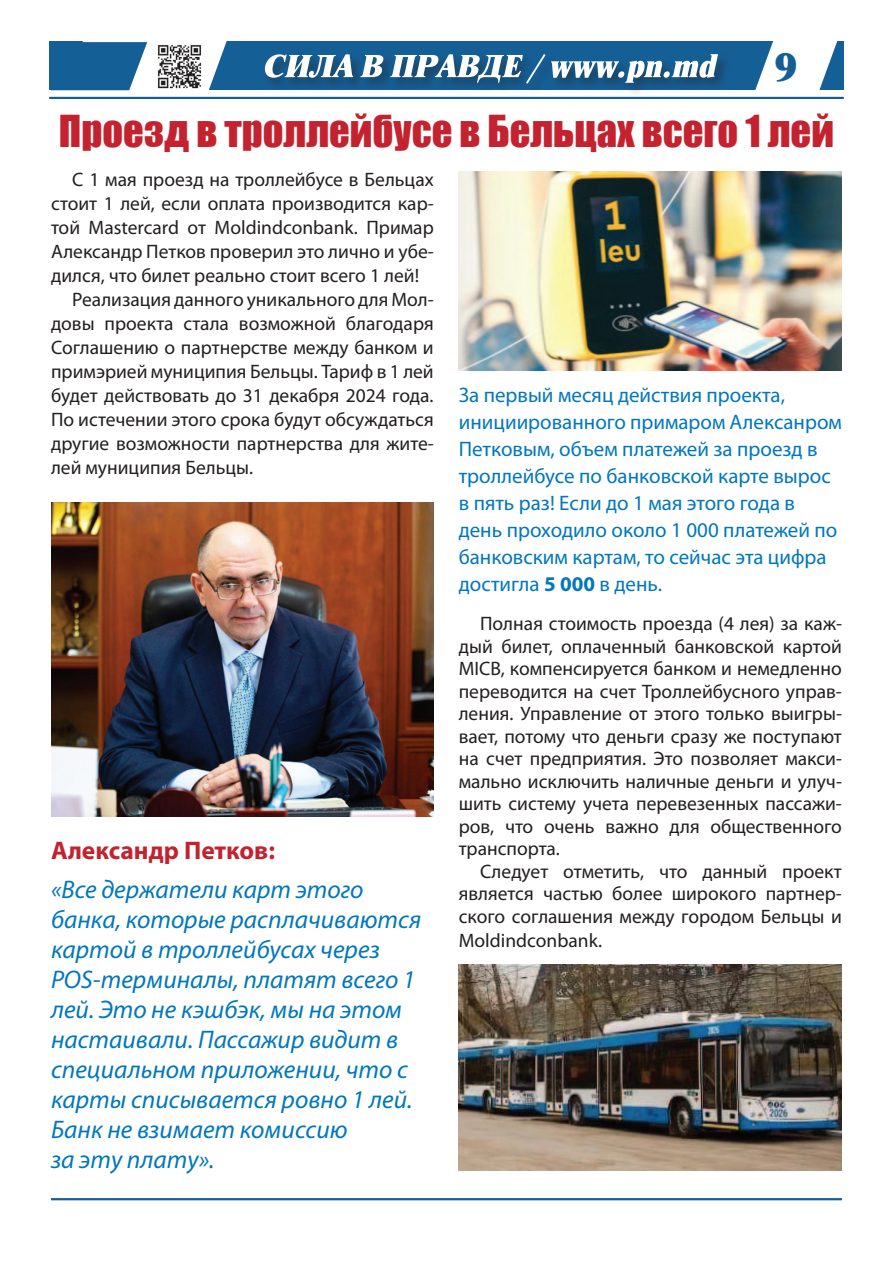
<style>
.page{position:relative;width:893px;height:1263px;background:#fff}
.page>*{position:absolute;margin:0;border:0;box-sizing:border-box;transform-origin:0 0}
.t1{font:40.5px "Impact";color:#c52230}
.t2{font:39.15px "Newton X";color:#155f97}
.t3{font:italic 25.5px/30px "Myriad Pro";color:#0277bd}
.t4{font:700 25.5px "Myriad Pro";color:#c52230}
.t5{font:21px/27px "Myriad Pro";color:#0277bd}
.t6{font:19.5px/22.5px "Myriad Pro";color:#231f20;text-align:justify}
.s1{font-weight:700}
</style>
<div class="page">
<hr style="left:51px;top:1198px;width:791px;height:2px;background:#155f97">
<div style="left:49px;top:42px;width:795px;height:48px;background:#155f97"></div>
<svg style="left:755px;top:41px;width:83px;height:49px"></svg>
<hr style="left:49px;top:97px;width:795px;height:2px;background:#155f97">
<div style="left:263px;top:52px;width:468px;height:45px;background:#231f20;opacity:.45"></div>
<svg style="left:264px;top:54px;width:454px;height:30px"></svg>
<img style="left:459px;top:964px;width:382px;height:206px">
<img style="left:51px;top:502px;width:383px;height:314px">
<img style="left:459px;top:171px;width:383px;height:199px">
<svg style="left:51px;top:41px;width:177px;height:50px"></svg>
<h2 class="t2" style="left:774px;top:44px;width:24px">9</h2>
<h1 class="t1" style="left:59px;top:100px;width:777px">Проезд в троллейбусе в Бельцах всего 1 лей</h1>
<p class="t6" style="left:72px;top:168px;width:363px">С 1 мая проезд на троллейбусе в Бельцах</p>
<p class="t6" style="left:51px;top:192px;width:384px">стоит 1 лей, если оплата производится кар-</p>
<p class="t6" style="left:51px;top:216px;width:384px">той Mastercard от Moldindconbank. Примар</p>
<p class="t6" style="left:51px;top:240px;width:384px">Александр Петков проверил это лично и убе-</p>
<p class="t6" style="left:51px;top:264px;width:370px">дился, что билет реально стоит всего 1 лей!</p>
<p class="t6" style="left:72px;top:288px;width:363px">Реализация данного уникального для Мол-</p>
<p class="t6" style="left:51px;top:312px;width:384px">довы проекта стала возможной благодаря</p>
<p class="t6" style="left:51px;top:336px;width:384px">Соглашению о партнерстве между банком и</p>
<p class="t6" style="left:51px;top:360px;width:384px">примэрией муниципия Бельцы. Тариф в 1 лей</p>
<p class="t6" style="left:51px;top:384px;width:384px">будет действовать до 31 декабря 2024 года.</p>
<p class="t6" style="left:51px;top:408px;width:384px">По истечении этого срока будут обсуждаться</p>
<p class="t6" style="left:51px;top:432px;width:384px">другие возможности партнерства для жите-</p>
<p class="t6" style="left:51px;top:456px;width:204px">лей муниципия Бельцы.</p>
<h3 class="t4" style="left:51px;top:834px;width:225px">Александр Петков:</h3>
<p class="t3" style="left:51px;top:874px;width:372px">«Все держатели карт этого банка, которые расплачиваются картой в троллейбусах через<br>POS-терминалы, платят всего 1 лей. Это не кэшбэк, мы на этом настаивали. Пассажир видит в специальном приложении, что с карты списывается ровно 1 лей.<br>Банк не взимает комиссию<br>за эту плату».</p>
<p class="t5" style="left:459px;top:381px;width:385px">За первый месяц действия проекта, инициированного примаром Алексанром Петковым, объем платежей за проезд в троллейбусе по банковской карте вырос в пять раз! Если до 1 мая этого года в день проходило около 1 000 платежей по банковским картам, то сейчас эта цифра достигла <span class="s1">5 000</span> в день.</p>
<p class="t6" style="left:459px;top:612px;width:385px;text-indent:21px">Полная стоимость проезда (4 лея) за каж&shy;дый билет, оплаченный банковской картой MICB, компенсируется банком и немедленно переводится на счет Троллейбусного управ&shy;ления. Управление от этого только выигры&shy;вает, потому что деньги сразу же поступают на счет предприятия. Это позволяет макси&shy;мально исключить наличные деньги и улуч&shy;шить систему учета перевезенных пассажи&shy;ров, что очень важно для общественного транспорта.</p>
<p class="t6" style="left:459px;top:859px;width:385px;line-height:23px;text-indent:21px">Следует отметить, что данный проект является частью более широкого партнер&shy;ского соглашения между городом Бельцы и Moldindconbank.</p>
</div>
